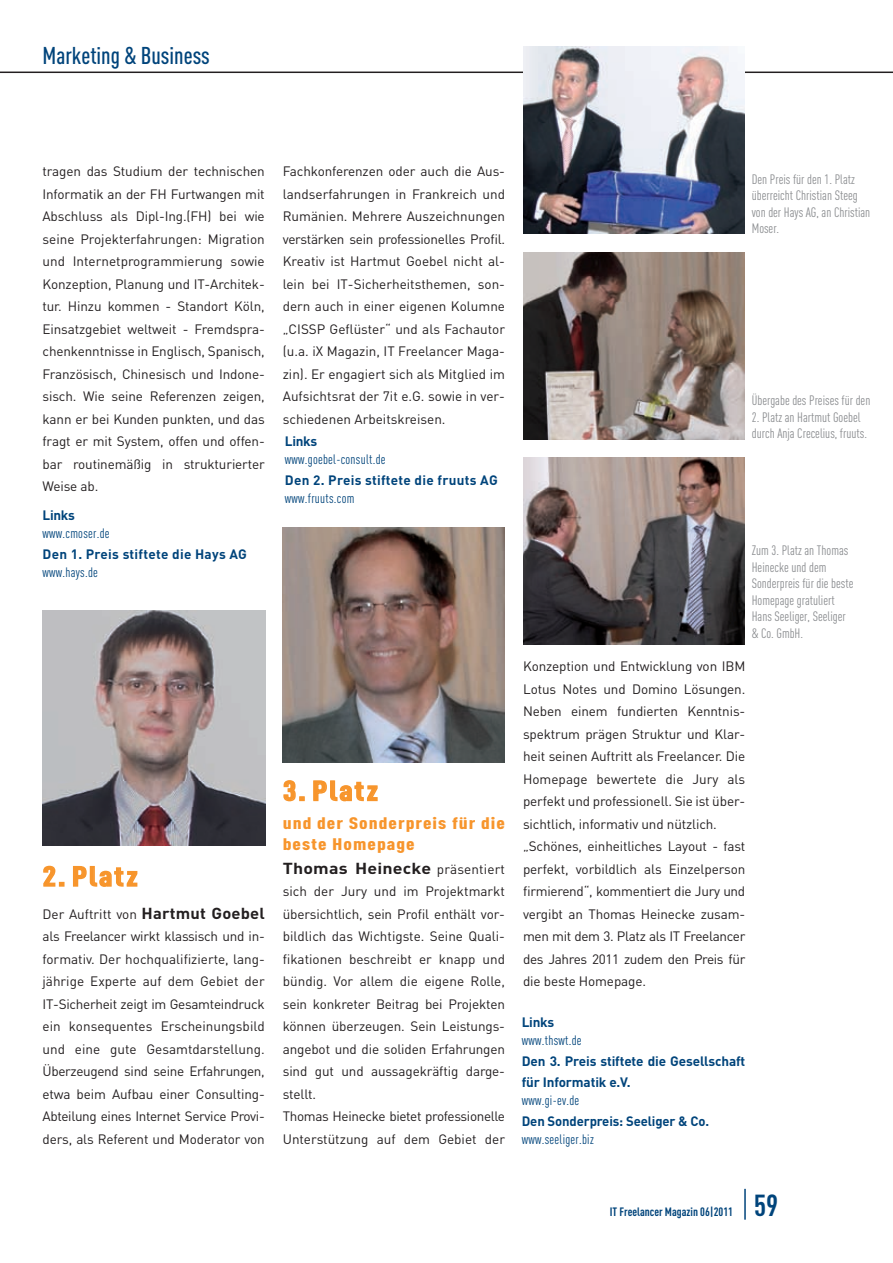
<style>
.page{position:relative;width:893px;height:1263px;background:#fff}
.page>*{position:absolute;margin:0;border:0;box-sizing:border-box;transform-origin:0 0}
.t1{font:700 30px "DIN Cond";color:#00447b}
.t2{font:700 27px "DIN Cond";letter-spacing:.055em;color:#f7952c;scale:1.25 1}
.t3{font:500 24px "DIN Cond";color:#00447b}
.t4{font:16.5px/21px "DIN Cond Black Alternate";letter-spacing:.05em;color:#f7952c;scale:1.23 1}
.t5{font:700 15.75px "DIN";letter-spacing:.01em;color:#231f20;scale:1.13 1}
.t6{font:13.5px/22.5px "DIN";letter-spacing:-.01em;color:#231f20;text-align:justify}
.t7{font:13.5px/16.5px "DIN Cond";color:#8a8c8f}
.t8{font:13.5px "DIN Cond";letter-spacing:.02em;color:#00447b}
.t9{font:700 13.5px/21px "DIN";letter-spacing:-.01em;color:#00447b}
.t10{font:700 13.5px "DIN";letter-spacing:.02em;color:#00447b}
.t11{font:700 12px "DIN Cond";color:#00447b}
.s1{font-weight:700;font-size:15.75px}
.s2{font-weight:400;font-size:13.5px}
</style>
<div class="page">
<hr style="left:0;top:72px;width:893px;height:1px;background:#231f20">
<hr style="left:744px;top:1189px;width:2px;height:31px;background:#00447b">
<svg style="left:43px;top:865px;width:22px;height:22px"></svg>
<svg style="left:73px;top:865px;width:65px;height:22px"></svg>
<svg style="left:283px;top:780px;width:22px;height:22px"></svg>
<svg style="left:313px;top:780px;width:65px;height:22px"></svg>
<img style="left:43px;top:610px;width:222px;height:235px">
<img style="left:282px;top:527px;width:222px;height:235px">
<img style="left:523px;top:47px;width:221px;height:187px">
<img style="left:523px;top:252px;width:221px;height:187px">
<img style="left:523px;top:457px;width:221px;height:188px">
<h3 class="t3" style="left:43px;top:42px;width:169px">Marketing &amp; Business</h3>
<p class="t6" style="left:43px;top:160px;width:224px">tragen das Studium der technischen Informatik an der FH Furtwangen mit Abschluss als Dipl-Ing.(FH) bei wie seine Projekterfahrungen: Migration und Internetprogrammierung sowie Konzeption, Planung und IT-Architek&shy;tur. Hinzu kommen - Standort Köln, Einsatzgebiet weltweit - Fremdspra&shy;chenkenntnisse in Englisch, Spanisch, Französisch, Chinesisch und Indone&shy;sisch. Wie seine Referenzen zeigen, kann er bei Kunden punkten, und das fragt er mit System, offen und offen&shy;bar routinemäßig in strukturierter Weise ab.</p>
<p class="t9" style="left:43px;top:504px;width:34px">Links</p>
<p class="t8" style="left:43px;top:525px;width:69px">www.cmoser.de</p>
<p class="t10" style="left:43px;top:545px;width:206px">Den 1. Preis stiftete die Hays AG</p>
<p class="t8" style="left:43px;top:564px;width:57px">www.hays.de</p>
<h2 class="t2" style="left:43px;top:860px;width:78px">2. Platz</h2>
<p class="t6" style="left:43px;top:902px;width:224px">Der Auftritt von <span class="s1">Hartmut Goebel </span>als Freelancer wirkt klassisch und in&shy;formativ. Der hochqualifizierte, lang&shy;jährige Experte auf dem Gebiet der IT-Sicherheit zeigt im Gesamteindruck ein konsequentes Erscheinungsbild und eine gute Gesamtdarstellung.<br>Überzeugend sind seine Erfahrungen, etwa beim Aufbau einer Consulting-Abteilung eines Internet Service Provi&shy;ders, als Referent und Moderator von</p>
<p class="t6" style="left:283px;top:160px;width:224px">Fachkonferenzen oder auch die Aus&shy;landserfahrungen in Frankreich und Rumänien. Mehrere Auszeichnungen verstärken sein professionelles Profil.<br>Kreativ ist Hartmut Goebel nicht al&shy;lein bei IT-Sicherheitsthemen, son&shy;dern auch in einer eigenen Kolumne „CISSP Geflüster“ und als Fachautor (u.a. iX Magazin, IT Freelancer Maga&shy;zin). Er engagiert sich als Mitglied im Aufsichtsrat der 7it e.G. sowie in ver&shy;schiedenen Arbeitskreisen.</p>
<p class="t9" style="left:285px;top:430px;width:34px">Links</p>
<p class="t8" style="left:285px;top:451px;width:102px">www.goebel-consult.de</p>
<p class="t10" style="left:285px;top:471px;width:214px">Den 2. Preis stiftete die fruuts AG</p>
<p class="t8" style="left:285px;top:490px;width:71px">www.fruuts.com</p>
<h2 class="t2" style="left:283px;top:774px;width:78px">3. Platz</h2>
<p class="t4" style="left:283px;top:812px;width:182px">und der Sonderpreis für die beste Homepage</p>
<p class="t5" style="left:283px;top:858px;width:198px">Thomas Heinecke <span class="s2">präsentiert</span></p>
<p class="t6" style="left:283px;top:880px;width:224px;text-align:left">sich der Jury und im Projektmarkt übersichtlich, sein Profil enthält vor&shy;bildlich das Wichtigste. Seine Quali&shy;fikationen beschreibt er knapp und bündig. Vor allem die eigene Rolle, sein konkreter Beitrag bei Projekten können überzeugen. Sein Leistungs&shy;angebot und die soliden Erfahrungen sind gut und aussagekräftig darge&shy;stellt.<br>Thomas Heinecke bietet professionelle Unterstützung auf dem Gebiet der</p>
<p class="t7" style="left:752px;top:171px;width:120px">Den Preis für den 1. Platz überreicht Christian Steeg von der Hays AG, an Christian<br>Moser.</p>
<p class="t7" style="left:752px;top:392px;width:120px">Übergabe des Preises für den</p>
<p class="t7" style="left:752px;top:409px;width:117px">2. Platz an Hartmut Goebel durch Anja Crecelius, fruuts.</p>
<p class="t7" style="left:752px;top:542px;width:103px">Zum 3. Platz an Thomas<br>Heinecke und dem<br>Sonderpreis für die beste<br>Homepage gratuliert<br>Hans Seeliger, Seeliger &amp; Co. GmbH.</p>
<p class="t6" style="left:523px;top:655px;width:224px;text-align:left">Konzeption und Entwicklung von IBM Lotus Notes und Domino Lösungen.<br>Neben einem fundierten Kenntnis&shy;spektrum prägen Struktur und Klar&shy;heit seinen Auftritt als Freelancer. Die Homepage bewertete die Jury als perfekt und professionell. Sie ist über&shy;sichtlich, informativ und nützlich. „Schönes, einheitliches Layout - fast perfekt, vorbildlich als Einzelperson firmierend“, kommentiert die Jury und vergibt an Thomas Heinecke zusam&shy;men mit dem 3. Platz als IT Freelancer des Jahres 2011 zudem den Preis für die beste Homepage.</p>
<p class="t9" style="left:522px;top:1011px;width:34px">Links</p>
<p class="t8" style="left:522px;top:1032px;width:61px">www.thswt.de</p>
<p class="t9" style="left:522px;top:1050px;width:225px">Den 3. Preis stiftete die Gesellschaft für Informatik e.V.</p>
<p class="t8" style="left:522px;top:1092px;width:59px">www.gi-ev.de</p>
<p class="t9" style="left:522px;top:1110px;width:189px">Den Sonderpreis: Seeliger &amp; Co.</p>
<p class="t8" style="left:522px;top:1131px;width:73px">www.seeliger.biz</p>
<p class="t11" style="left:610px;top:1204px;width:125px">IT Freelancer Magazin 06|2011</p>
<h1 class="t1" style="left:754px;top:1187px;width:26px">59</h1>
</div>
